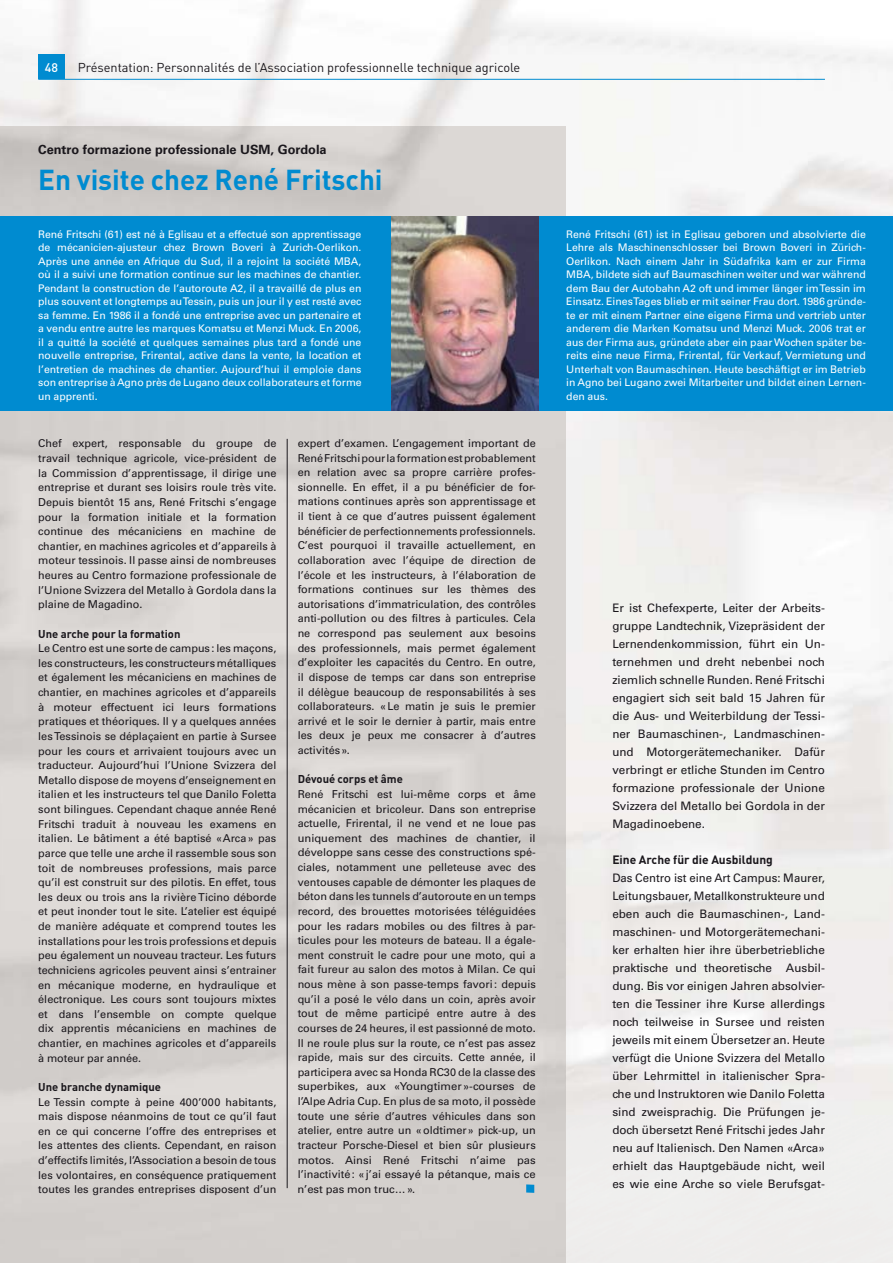
<style>
.page{position:relative;width:893px;height:1263px;background:#fff}
.page>*{position:absolute;margin:0;border:0;box-sizing:border-box;transform-origin:0 0}
.t1{font:700 28.5px "DIN";color:#008bd0}
.t2{font:12.75px "DIN";color:#1a171c}
.t3{font:700 12.75px "Univers";color:#1a171c}
.t4{font:500 12.3px "DIN";color:#fff}
.t5{font:700 12px "DIN";color:#1a171c}
.t6{font:11.7px/18px "Univers";color:#1a171c;text-align:justify}
.t7{font:700 11.25px "DIN";color:#1a171c}
.t8{font:10.8px/14.7px "Univers";color:#1a171c;text-align:justify}
.t9{font:10.5px/13.5px "Univers";letter-spacing:-.005em;color:#fff;text-align:justify}
</style>
<div class="page">
<img style="left:566px;top:153px;width:327px;height:1110px">
<img style="left:892px;top:601px;width:1px;height:191px">
<div style="left:38px;top:54px;width:27px;height:25px;background:#008bd0"></div>
<hr style="left:38px;top:79px;width:787px;height:1px;background:#008bd0">
<img style="left:0;top:126px;width:566px;height:1137px">
<hr style="left:287px;top:439px;width:1px;height:749px;background:#1a171c">
<div style="left:0;top:216px;width:893px;height:194px;background:#008bd0"></div>
<img style="left:391px;top:216px;width:147px;height:194px">
<div style="left:526px;top:1184px;width:8px;height:9px;background:#008bd0"></div>
<p class="t4" style="left:45px;top:63px;width:15px">48</p>
<p class="t2" style="left:78px;top:63px;width:444px">Présentation: Personnalités de l’Association professionnelle technique agricole</p>
<p class="t3" style="left:38px;top:144px;width:290px">Centro formazione professionale USM, Gordola</p>
<h1 class="t1" style="left:38px;top:169px;width:346px">En visite chez René Fritschi</h1>
<p class="t9" style="left:38px;top:228px;width:325px">René Fritschi (61) est né à Eglisau et a effectué son apprentissage de mécanicien-ajusteur chez Brown Boveri à Zurich-Oerlikon.<br>Après une année en Afrique du Sud, il a rejoint la société MBA, où il a suivi une formation continue sur les machines de chantier.<br>Pendant la construction de l’autoroute A2, il a travaillé de plus en plus souvent et longtemps au Tessin, puis un jour il y est resté avec sa femme. En 1986 il a fondé une entreprise avec un partenaire et a vendu entre autre les marques Komatsu et Menzi Muck. En 2006, il a quitté la société et quelques semaines plus tard a fondé une nouvelle entreprise, Frirental, active dans la vente, la location et l’entretien de machines de chantier. Aujourd’hui il emploie dans son entreprise à Agno près de Lugano deux collaborateurs et forme un apprenti.</p>
<p class="t9" style="left:566px;top:228px;width:301px">René Fritschi (61) ist in Eglisau geboren und absolvierte die Lehre als Maschinenschlosser bei Brown Boveri in Zürich-Oerlikon. Nach einem Jahr in Südafrika kam er zur Firma MBA, bildete sich auf Baumaschinen weiter und war während dem Bau der Autobahn A2 oft und immer länger im Tessin im Einsatz. Eines Tages blieb er mit seiner Frau dort. 1986 gründe&shy;te er mit einem Partner eine eigene Firma und vertrieb unter anderem die Marken Komatsu und Menzi Muck. 2006 trat er aus der Firma aus, gründete aber ein paar Wochen später be&shy;reits eine neue Firma, Frirental, für Verkauf, Vermietung und Unterhalt von Baumaschinen. Heute beschäftigt er im Betrieb in Agno bei Lugano zwei Mitarbeiter und bildet einen Lernen&shy;den aus.</p>
<p class="t8" style="left:38px;top:437px;width:240px">Chef expert, responsable du groupe de travail technique agricole, vice-président de la Commission d’apprentissage, il dirige une entreprise et durant ses loisirs roule très vite.<br>Depuis bientôt 15 ans, René Fritschi s’engage pour la formation initiale et la formation continue des mécaniciens en machine de chantier, en machines agricoles et d’appareils à moteur tessinois. Il passe ainsi de nombreuses heures au Centro formazione professionale de l’Unione Svizzera del Metallo à Gordola dans la plaine de Magadino.</p>
<p class="t7" style="left:38px;top:629px;width:144px">Une arche pour la formation</p>
<p class="t8" style="left:38px;top:642px;width:240px">Le Centro est une sorte de campus : les maçons, les constructeurs, les constructeurs métalliques et également les mécaniciens en machines de chantier, en machines agricoles et d’appareils à moteur effectuent ici leurs formations pratiques et théoriques. Il y a quelques années les Tessinois se déplaçaient en partie à Sursee pour les cours et arrivaient toujours avec un traducteur. Aujourd’hui l’Unione Svizzera del Metallo dispose de moyens d’enseignement en italien et les instructeurs tel que Danilo Foletta sont bilingues. Cependant chaque année René Fritschi traduit à nouveau les examens en italien. Le bâtiment a été baptisé « Arca » pas parce que telle une arche il rassemble sous son toit de nombreuses professions, mais parce qu’il est construit sur des pilotis. En effet, tous les deux ou trois ans la rivière Ticino déborde et peut inonder tout le site. L’atelier est équipé de manière adéquate et comprend toutes les installations pour les trois professions et depuis peu également un nouveau tracteur. Les futurs techniciens agricoles peuvent ainsi s’entrainer en mécanique moderne, en hydraulique et électronique. Les cours sont toujours mixtes et dans l’ensemble on compte quelque dix apprentis mécaniciens en machines de chantier, en machines agricoles et d’appareils à moteur par année.</p>
<p class="t7" style="left:38px;top:1083px;width:124px">Une branche dynamique</p>
<p class="t8" style="left:38px;top:1095px;width:240px">Le Tessin compte à peine 400’000 habitants, mais dispose néanmoins de tout ce qu’il faut en ce qui concerne l’offre des entreprises et les attentes des clients. Cependant, en raison d’effectifs limités, l’Association a besoin de tous les volontaires, en conséquence pratiquement toutes les grandes entreprises disposent d’un</p>
<p class="t8" style="left:298px;top:437px;width:240px">expert d’examen. L’engagement important de René Fritschi pour la formation est probablement en relation avec sa propre carrière profes&shy;sionnelle. En effet, il a pu bénéficier de for&shy;mations continues après son apprentissage et il tient à ce que d’autres puissent également bénéficier de perfectionnements professionnels.<br>C’est pourquoi il travaille actuellement, en collaboration avec l’équipe de direction de l’école et les instructeurs, à l’élaboration de formations continues sur les thèmes des autorisations d’immatriculation, des contrôles anti-pollution ou des filtres à particules. Cela ne correspond pas seulement aux besoins des professionnels, mais permet également d’exploiter les capacités du Centro. En outre, il dispose de temps car dans son entreprise il délègue beaucoup de responsabilités à ses collaborateurs. « Le matin je suis le premier arrivé et le soir le dernier à partir, mais entre les deux je peux me consacrer à d’autres activités ».</p>
<p class="t7" style="left:298px;top:775px;width:107px">Dévoué corps et âme</p>
<p class="t8" style="left:298px;top:788px;width:240px">René Fritschi est lui-même corps et âme mécanicien et bricoleur. Dans son entreprise actuelle, Frirental, il ne vend et ne loue pas uniquement des machines de chantier, il développe sans cesse des constructions spé&shy;ciales, notamment une pelleteuse avec des ventouses capable de démonter les plaques de béton dans les tunnels d’autoroute en un temps record, des brouettes motorisées téléguidées pour les radars mobiles ou des filtres à par&shy;ticules pour les moteurs de bateau. Il a égale&shy;ment construit le cadre pour une moto, qui a fait fureur au salon des motos à Milan. Ce qui nous mène à son passe-temps favori : depuis qu’il a posé le vélo dans un coin, après avoir tout de même participé entre autre à des courses de 24 heures, il est passionné de moto.<br>Il ne roule plus sur la route, ce n’est pas assez rapide, mais sur des circuits. Cette année, il participera avec sa Honda RC30 de la classe des superbikes, aux « Youngtimer »-courses de l’Alpe Adria Cup. En plus de sa moto, il possède toute une série d’autres véhicules dans son atelier, entre autre un « oldtimer » pick-up, un tracteur Porsche-Diesel et bien sûr plusieurs motos. Ainsi René Fritschi n’aime pas l’inactivité : « j’ai essayé la pétanque, mais ce n’est pas mon truc… ».</p>
<p class="t6" style="left:612px;top:600px;width:214px">Er ist Chefexperte, Leiter der Arbeits&shy;gruppe Landtechnik, Vizepräsident der Lernendenkommission, führt ein Un&shy;ternehmen und dreht nebenbei noch ziemlich schnelle Runden. René Fritschi engagiert sich seit bald 15 Jahren für die Aus- und Weiterbildung der Tessi&shy;ner Baumaschinen-, Landmaschinen&shy;und Motorgerätemechaniker. Dafür verbringt er etliche Stunden im Centro formazione professionale der Unione Svizzera del Metallo bei Gordola in der Magadinoebene.</p>
<p class="t5" style="left:612px;top:855px;width:162px">Eine Arche für die Ausbildung</p>
<p class="t6" style="left:612px;top:870px;width:214px">Das Centro ist eine Art Campus: Maurer, Leitungsbauer, Metallkonstrukteure und eben auch die Baumaschinen-, Land&shy;maschinen- und Motorgerätemechani&shy;ker erhalten hier ihre überbetriebliche praktische und theoretische Ausbil&shy;dung. Bis vor einigen Jahren absolvier&shy;ten die Tessiner ihre Kurse allerdings noch teilweise in Sursee und reisten jeweils mit einem Übersetzer an. Heute verfügt die Unione Svizzera del Metallo über Lehrmittel in italienischer Spra&shy;che und Instruktoren wie Danilo Foletta sind zweisprachig. Die Prüfungen je&shy;doch übersetzt René Fritschi jedes Jahr neu auf Italienisch. Den Namen «Arca» erhielt das Hauptgebäude nicht, weil es wie eine Arche so viele Berufsgat-</p>
</div>
